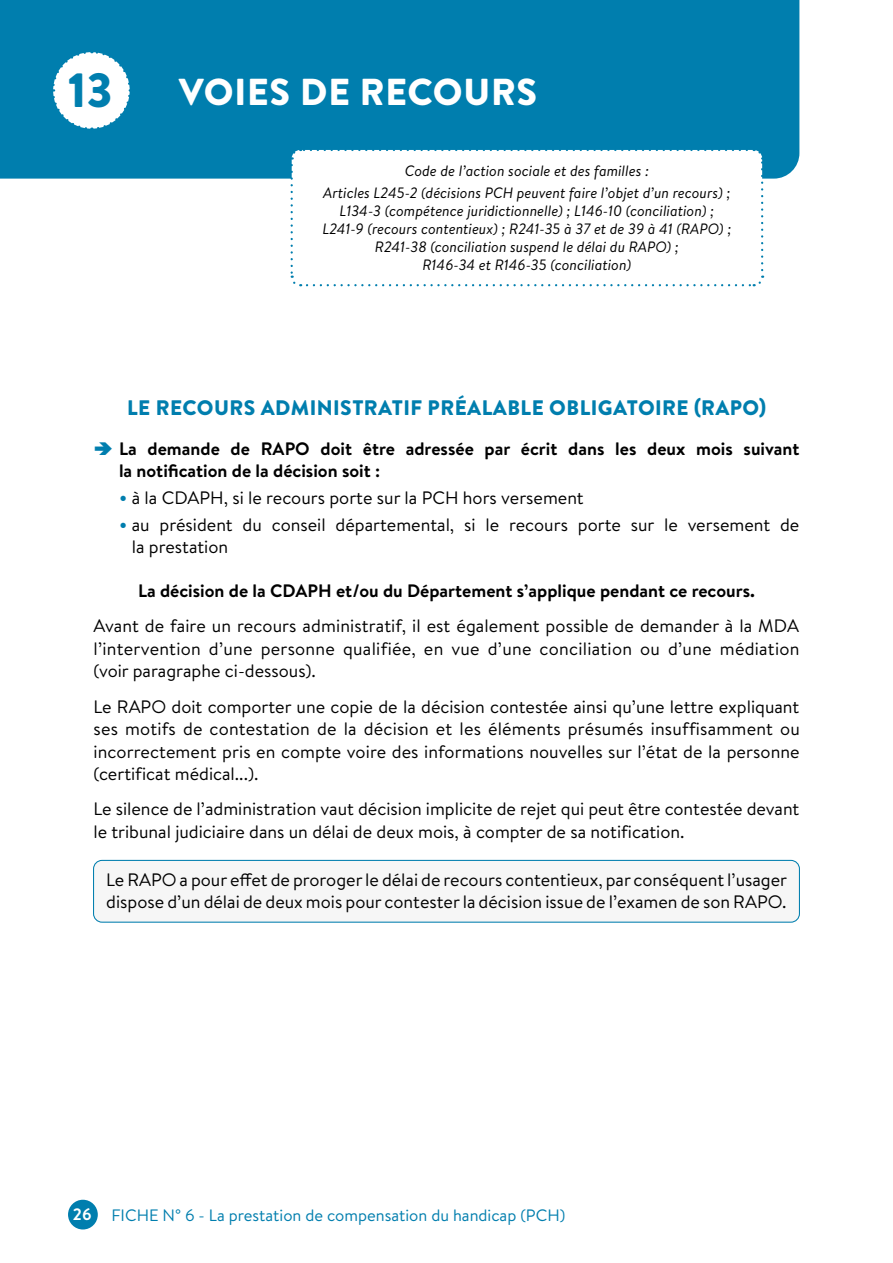
<style>
.page{position:relative;width:893px;height:1263px;background:#fff}
.page>*{position:absolute;margin:0;border:0;box-sizing:border-box;transform-origin:0 0}
.t1{font:900 48px "Brandon Text";color:#007eae}
.t2{font:900 37.5px "Brandon Text";letter-spacing:.02em;color:#fff}
.t3{font:900 21px "Brandon Text";letter-spacing:.02em;color:#007eae}
.t4{font:18px/22.5px "Brandon Text";color:#000}
.t5{font:700 18px/22.5px "Brandon Text";color:#000}
.t6{font:16.5px "Brandon Text";color:#007eae}
.t7{font:italic 15px/18px "Brandon Text";color:#000;text-align:center}
.s1{font-weight:700;color:#fff}
</style>
<div class="page">
<div style="left:68px;top:1200px;width:30px;height:29px;background:#007eae;border-radius:50%"></div>
<div style="left:0;top:0;width:799px;height:179px;background:#007eae"></div>
<svg style="left:51px;top:50px;width:81px;height:81px"></svg>
<svg style="left:289px;top:148px;width:475px;height:139px"></svg>
<div style="left:94px;top:860px;width:705px;height:62px;background:#f6f6f6;border-radius:9px"></div>
<div style="left:93px;top:860px;width:707px;height:63px;border:1px solid #007eae;border-radius:9px"></div>
<h1 class="t1" style="left:68px;top:57px;width:47px">13</h1>
<h2 class="t2" style="left:179px;top:65px;width:360px">VOIES DE RECOURS</h2>
<p class="t7" style="left:323px;top:159px;width:409px;line-height:22.2px">Code de l’action sociale et des familles :<br>Articles L245-2 (décisions PCH peuvent faire l’objet d’un recours) ;</p>
<p class="t7" style="left:322px;top:201px;width:410px">L134-3 (compétence juridictionnelle) ; L146-10 (conciliation) ; L241-9 (recours contentieux) ; R241-35 à 37 et de 39 à 41 (RAPO) ; R241-38 (conciliation suspend le délai du RAPO) ;<br>R146-34 et R146-35 (conciliation)</p>
<p class="t3" style="left:127px;top:393px;width:640px">LE RECOURS ADMINISTRATIF PRÉALABLE OBLIGATOIRE (RAPO)</p>
<p class="t5" style="left:119px;top:437px;width:682px">La demande de RAPO doit être adressée par écrit dans les deux mois suivant la notification de la décision soit :</p>
<p class="t4" style="left:132px;top:484px;width:669px;line-height:26.7px">à la CDAPH, si le recours porte sur la PCH hors versement<br>au président du conseil départemental, si le recours porte sur le versement de</p>
<p class="t4" style="left:132px;top:535px;width:98px">la prestation</p>
<p class="t5" style="left:138px;top:579px;width:618px">La décision de la CDAPH et/ou du Département s’applique pendant ce recours.</p>
<p class="t4" style="left:94px;top:614px;width:707px;text-align:justify">Avant de faire un recours administratif, il est également possible de demander à la MDA l’intervention d’une personne qualifiée, en vue d’une conciliation ou d’une médiation (voir paragraphe ci-dessous).</p>
<p class="t4" style="left:94px;top:694px;width:708px;text-align:justify">Le RAPO doit comporter une copie de la décision contestée ainsi qu’une lettre expliquant ses motifs de contestation de la décision et les éléments présumés insuffisamment ou incorrectement pris en compte voire des informations nouvelles sur l’état de la personne (certificat médical...).</p>
<p class="t4" style="left:94px;top:797px;width:707px">Le silence de l’administration vaut décision implicite de rejet qui peut être contestée devant le tribunal judiciaire dans un délai de deux mois, à compter de sa notification.</p>
<p class="t4" style="left:106px;top:868px;width:682px">Le RAPO a pour effet de proroger le délai de recours contentieux, par conséquent l’usager dispose d’un délai de deux mois pour contester la décision issue de l’examen de son RAPO.</p>
<p class="t6" style="left:73px;top:1204px;width:494px"><span class="s1">26</span> FICHE N° 6 - La prestation de compensation du handicap (PCH)</p>
</div>
